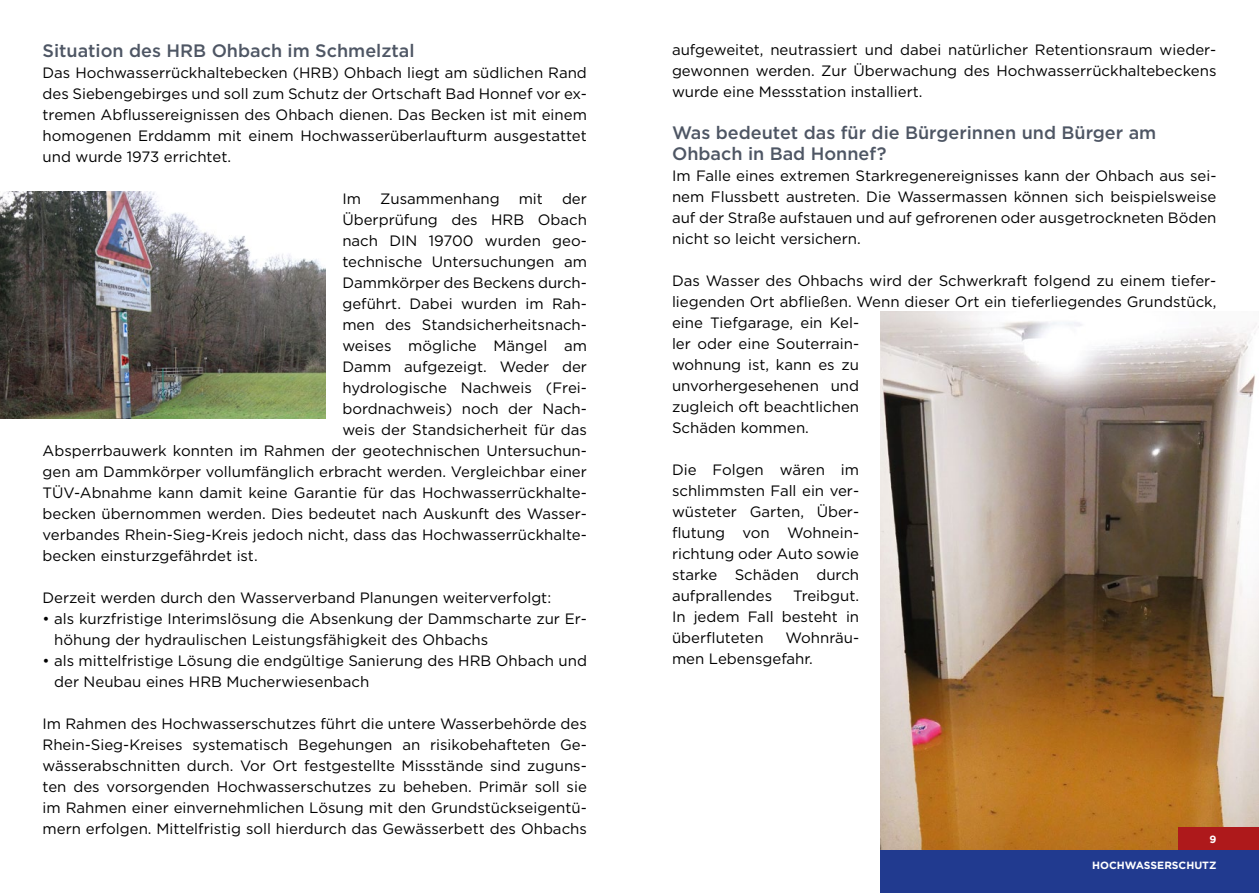
<style>
.page{position:relative;width:1259px;height:893px;background:#fff}
.page>*{position:absolute;margin:0;border:0;box-sizing:border-box;transform-origin:0 0}
.t1{font:500 18px/21px "Gotham";color:#4e5664}
.t2{font:15px/21px "Gotham";color:#000;text-align:justify}
.t3{font:700 10.5px "Gotham";color:#fff}
</style>
<div class="page">
<img style="left:0;top:191px;width:325px;height:228px">
<img style="left:880px;top:312px;width:379px;height:538px">
<div style="left:1178px;top:827px;width:81px;height:23px;background:#ae191b"></div>
<div style="left:880px;top:850px;width:379px;height:43px;background:#213a8f"></div>
<p class="t1" style="left:43px;top:40px;width:373px">Situation des HRB Ohbach im Schmelztal</p>
<p class="t2" style="left:43px;top:62px;width:546px">Das Hochwasserrückhaltebecken (HRB) Ohbach liegt am südlichen Rand des Siebengebirges und soll zum Schutz der Ortschaft Bad Honnef vor ex&shy;tremen Abflussereignissen des Ohbach dienen. Das Becken ist mit einem homogenen Erddamm mit einem Hochwasserüberlaufturm ausgestattet und wurde 1973 errichtet.</p>
<p class="t2" style="left:342px;top:188px;width:20px">Im</p>
<p class="t2" style="left:380px;top:188px;width:121px">Zusammenhang</p>
<p class="t2" style="left:519px;top:188px;width:26px">mit</p>
<p class="t2" style="left:562px;top:188px;width:26px">der</p>
<p class="t2" style="left:342px;top:209px;width:246px">Überprüfung des HRB Obach</p>
<p class="t2" style="left:342px;top:230px;width:246px">nach DIN 19700 wurden geo-</p>
<p class="t2" style="left:342px;top:251px;width:246px">technische Untersuchungen am</p>
<p class="t2" style="left:342px;top:272px;width:246px">Dammkörper des Beckens durch-</p>
<p class="t2" style="left:342px;top:293px;width:246px">geführt. Dabei wurden im Rah-</p>
<p class="t2" style="left:342px;top:314px;width:246px">men des Standsicherheitsnach-</p>
<p class="t2" style="left:342px;top:335px;width:246px">weises mögliche Mängel am</p>
<p class="t2" style="left:342px;top:356px;width:246px">Damm aufgezeigt. Weder der</p>
<p class="t2" style="left:342px;top:377px;width:246px">hydrologische Nachweis (Frei-</p>
<p class="t2" style="left:342px;top:398px;width:246px">bordnachweis) noch der Nach-</p>
<p class="t2" style="left:342px;top:419px;width:246px">weis der Standsicherheit für das</p>
<p class="t2" style="left:43px;top:440px;width:546px">Absperrbauwerk konnten im Rahmen der geotechnischen Untersuchun-</p>
<p class="t2" style="left:43px;top:461px;width:546px">gen am Dammkörper vollumfänglich erbracht werden. Vergleichbar einer</p>
<p class="t2" style="left:43px;top:482px;width:546px">TÜV-Abnahme kann damit keine Garantie für das Hochwasserrückhalte-</p>
<p class="t2" style="left:43px;top:503px;width:546px">becken übernommen werden. Dies bedeutet nach Auskunft des Wasser-</p>
<p class="t2" style="left:43px;top:524px;width:546px">verbandes Rhein-Sieg-Kreis jedoch nicht, dass das Hochwasserrückhalte-</p>
<p class="t2" style="left:43px;top:545px;width:217px">becken einsturzgefährdet ist.</p>
<p class="t2" style="left:43px;top:587px;width:510px">Derzeit werden durch den Wasserverband Planungen weiterverfolgt:</p>
<p class="t2" style="left:54px;top:608px;width:534px;text-indent:-12px">• als kurzfristige Interimslösung die Absenkung der Dammscharte zur Er&shy;höhung der hydraulischen Leistungsfähigkeit des Ohbachs</p>
<p class="t2" style="left:54px;top:650px;width:534px;text-indent:-12px">• als mittelfristige Lösung die endgültige Sanierung des HRB Ohbach und der Neubau eines HRB Mucherwiesenbach</p>
<p class="t2" style="left:43px;top:713px;width:546px">Im Rahmen des Hochwasserschutzes führt die untere Wasserbehörde des Rhein-Sieg-Kreises systematisch Begehungen an risikobehafteten Ge&shy;wässerabschnitten durch. Vor Ort festgestellte Missstände sind zuguns&shy;ten des vorsorgenden Hochwasserschutzes zu beheben. Primär soll sie im Rahmen einer einvernehmlichen Lösung mit den Grundstückseigentü&shy;mern erfolgen. Mittelfristig soll hierdurch das Gewässerbett des Ohbachs</p>
<p class="t2" style="left:672px;top:38px;width:546px">aufgeweitet, neutrassiert und dabei natürlicher Retentionsraum wieder&shy;gewonnen werden. Zur Überwachung des Hochwasserrückhaltebeckens wurde eine Messstation installiert.</p>
<p class="t1" style="left:672px;top:121px;width:486px">Was bedeutet das für die Bürgerinnen und Bürger am<br>Ohbach in Bad Honnef?</p>
<p class="t2" style="left:672px;top:164px;width:546px">Im Falle eines extremen Starkregenereignisses kann der Ohbach aus sei&shy;nem Flussbett austreten. Die Wassermassen können sich beispielsweise auf der Straße aufstauen und auf gefrorenen oder ausgetrockneten Böden nicht so leicht versichern.</p>
<p class="t2" style="left:672px;top:269px;width:546px;text-align:left">Das Wasser des Ohbachs wird der Schwerkraft folgend zu einem tiefer&shy;liegenden Ort abfließen. Wenn dieser Ort ein tieferliegendes Grundstück, eine Tiefgarage, ein Kel-<br>ler oder eine Souterrain-<br>wohnung ist, kann es zu<br>unvorhergesehenen und<br>zugleich oft beachtlichen<br>Schäden kommen.</p>
<p class="t2" style="left:672px;top:458px;width:189px">Die Folgen wären im schlimmsten Fall ein ver&shy;wüsteter Garten, Über&shy;flutung von Wohnein&shy;richtung oder Auto sowie starke Schäden durch aufprallendes</p>
<p class="t2" style="left:672px;top:584px;width:189px;text-indent:121px">Treibgut.<br>In jedem Fall besteht in überfluteten</p>
<p class="t2" style="left:672px;top:626px;width:189px;text-indent:114px">Wohnräu&shy;men Lebensgefahr.</p>
<p class="t3" style="left:1209px;top:832px;width:8px">9</p>
<p class="t3" style="left:1092px;top:858px;width:126px">HOCHWASSERSCHUTZ</p>
</div>
